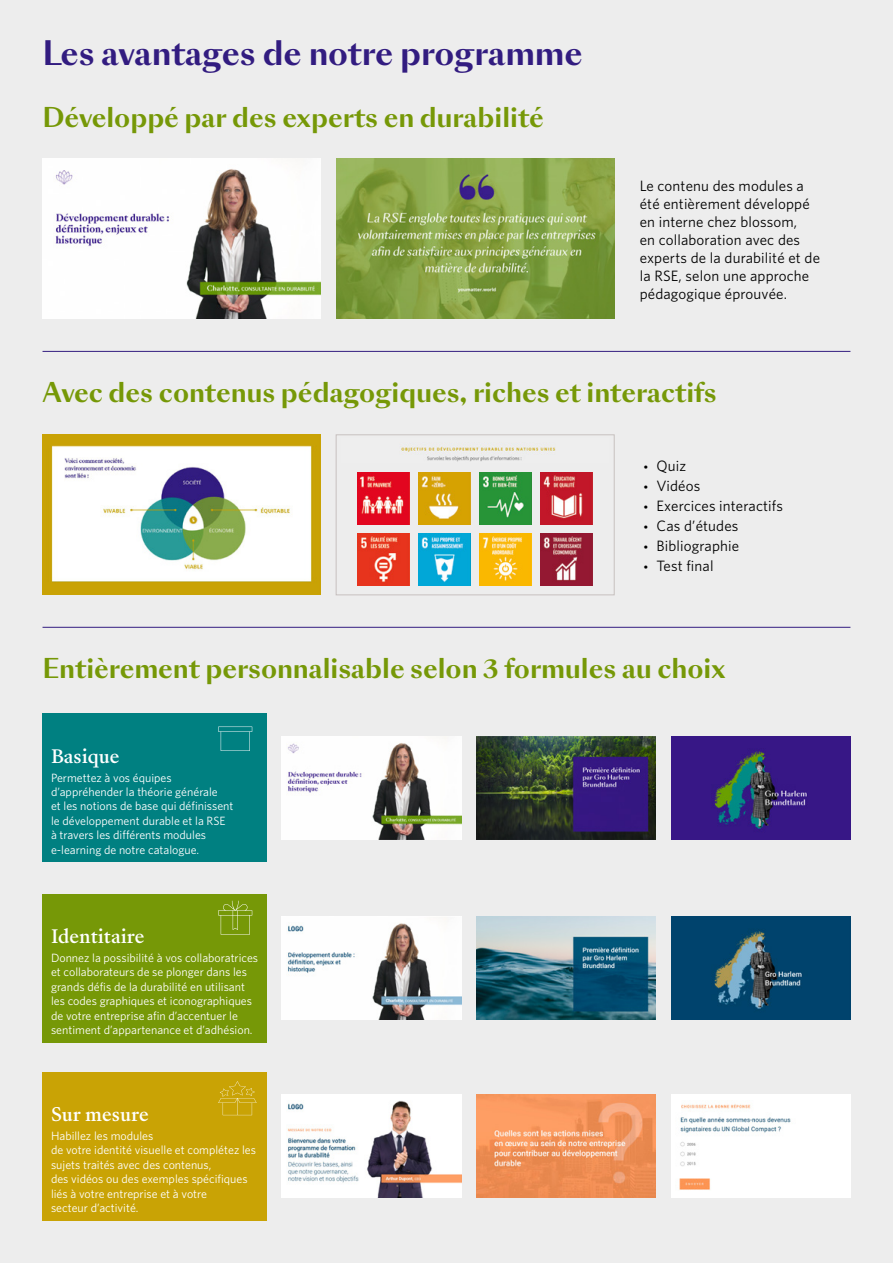
<style>
.page{position:relative;width:893px;height:1263px;background:#ededed}
.page>*{position:absolute;margin:0;border:0;box-sizing:border-box;transform-origin:0 0}
.t1{font:700 31.5px "Sang Bleu Sans";color:#321c80}
.t2{font:700 25.5px "Sang Bleu Sans";color:#769807}
.t3{font:500 18px "Sang Bleu Republic";color:#fff}
.t4{font:15px/18px "Whitney HTF";letter-spacing:.01em;color:#000}
.t5{font:12px/14.4px "Whitney HTF";color:#fff}
.s1{font-family:"Myriad Pro"}
</style>
<div class="page">
<hr style="left:43px;top:627px;width:807px;height:1px;background:#331c80">
<hr style="left:43px;top:351px;width:807px;height:1px;background:#331c80">
<img style="left:43px;top:159px;width:278px;height:160px">
<img style="left:336px;top:159px;width:278px;height:160px">
<img style="left:476px;top:736px;width:180px;height:103px">
<img style="left:671px;top:736px;width:179px;height:103px">
<img style="left:476px;top:916px;width:180px;height:104px">
<img style="left:476px;top:1094px;width:180px;height:104px">
<img style="left:671px;top:916px;width:179px;height:104px">
<img style="left:671px;top:1094px;width:179px;height:104px">
<img style="left:282px;top:736px;width:179px;height:103px">
<img style="left:282px;top:916px;width:179px;height:104px">
<img style="left:282px;top:1094px;width:179px;height:104px">
<div style="left:43px;top:713px;width:224px;height:149px;background:#008081"></div>
<div style="left:43px;top:894px;width:224px;height:148px;background:#769807"></div>
<div style="left:43px;top:1072px;width:224px;height:148px;background:#c9a305"></div>
<svg style="left:218px;top:726px;width:34px;height:25px"></svg>
<svg style="left:218px;top:901px;width:34px;height:34px"></svg>
<svg style="left:218px;top:1081px;width:39px;height:34px"></svg>
<img style="left:43px;top:435px;width:278px;height:159px">
<div style="left:336px;top:434px;width:279px;height:161px;border:1px solid #c7c1bf"></div>
<img style="left:358px;top:473px;width:52px;height:51px">
<img style="left:358px;top:534px;width:52px;height:51px">
<img style="left:419px;top:473px;width:51px;height:51px">
<img style="left:419px;top:534px;width:51px;height:51px">
<img style="left:480px;top:473px;width:51px;height:51px">
<img style="left:541px;top:473px;width:51px;height:51px">
<img style="left:541px;top:534px;width:51px;height:51px">
<img style="left:480px;top:534px;width:51px;height:51px">
<img style="left:401px;top:446px;width:155px;height:16px">
<h1 class="t1" style="left:43px;top:33px;width:541px">Les avantages de notre programme</h1>
<h2 class="t2" style="left:43px;top:100px;width:503px">Développé par des experts en durabilité</h2>
<p class="t4" style="left:640px;top:177px;width:182px">Le contenu des modules a été entièrement développé en interne chez blossom,<br>en collaboration avec des experts de la durabilité et de la RSE, selon une approche pédagogique éprouvée.</p>
<h2 class="t2" style="left:43px;top:376px;width:676px">Avec des contenus pédagogiques, riches et interactifs</h2>
<p class="t4" style="left:644px;top:456px;width:44px"><span class="s1">•</span> Quiz</p>
<p class="t4" style="left:644px;top:476px;width:58px"><span class="s1">•</span> Vidéos</p>
<p class="t4" style="left:644px;top:496px;width:141px"><span class="s1">•</span> Exercices interactifs</p>
<p class="t4" style="left:644px;top:516px;width:96px"><span class="s1">•</span> Cas d’études</p>
<p class="t4" style="left:644px;top:537px;width:97px"><span class="s1">•</span> Bibliographie</p>
<p class="t4" style="left:644px;top:557px;width:71px"><span class="s1">•</span> Test final</p>
<h2 class="t2" style="left:43px;top:652px;width:685px">Entièrement personnalisable selon 3 formules au choix</h2>
<h3 class="t3" style="left:51px;top:743px;width:70px">Basique</h3>
<p class="t5" style="left:51px;top:770px;width:184px">Permettez à vos équipes d’appréhender la théorie générale<br>et les notions de base qui définissent le développement durable et la RSE à travers les différents modules e-learning de notre catalogue.</p>
<h3 class="t3" style="left:51px;top:924px;width:95px">Identitaire</h3>
<p class="t5" style="left:51px;top:950px;width:209px">Donnez la possibilité à vos collaboratrices et collaborateurs de se plonger dans les grands défis de la durabilité en utilisant les codes graphiques et iconographiques de votre entreprise afin d’accentuer le sentiment d’appartenance et d’adhésion.</p>
<h3 class="t3" style="left:51px;top:1102px;width:99px">Sur mesure</h3>
<p class="t5" style="left:51px;top:1128px;width:207px">Habillez les modules<br>de votre identité visuelle et complétez les sujets traités avec des contenus,<br>des vidéos ou des exemples spécifiques liés à votre entreprise et à votre<br>secteur d’activité.</p>
</div>
